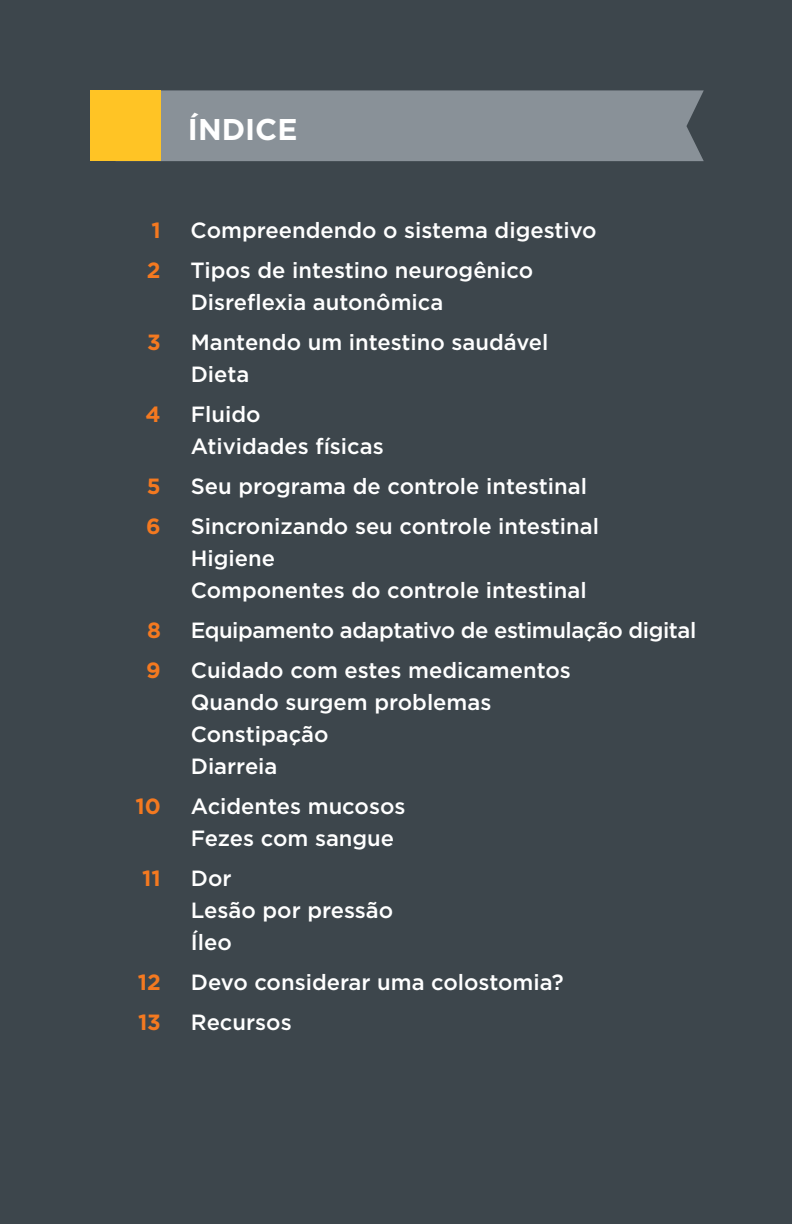
<style>
.page{position:relative;width:792px;height:1224px;background:#3d464c}
.page>*{position:absolute;margin:0;border:0;box-sizing:border-box;transform-origin:0 0}
.t1{font:700 30px "Gotham";color:#fff}
.t2{font:500 22px/32px "Gotham";color:#fff}
.t3{font:500 22px "Gotham";letter-spacing:-.02em;color:#fff}
.t4{font:700 22px "Gotham";color:#f47920}
</style>
<div class="page">
<div style="left:161px;top:90px;width:543px;height:71px;background:#899198"></div>
<div style="left:90px;top:90px;width:71px;height:71px;background:#ffc425"></div>
<h1 class="t1" style="left:188px;top:109px;width:111px">ÍNDICE</h1>
<p class="t4" style="left:151px;top:216px;width:11px">1</p>
<p class="t2" style="left:191px;top:214px;width:408px">Compreendendo o sistema digestivo</p>
<p class="t4" style="left:147px;top:256px;width:15px">2</p>
<p class="t2" style="left:191px;top:254px;width:344px">Tipos de intestino neurogênico<br>Disreflexia autonômica</p>
<p class="t4" style="left:147px;top:328px;width:15px">3</p>
<p class="t2" style="left:191px;top:326px;width:359px">Mantendo um intestino saudável<br>Dieta</p>
<p class="t4" style="left:146px;top:400px;width:17px">4</p>
<p class="t2" style="left:191px;top:398px;width:195px">Fluido<br>Atividades físicas</p>
<p class="t4" style="left:147px;top:472px;width:15px">5</p>
<p class="t2" style="left:191px;top:470px;width:398px">Seu programa de controle intestinal</p>
<p class="t4" style="left:146px;top:512px;width:16px">6</p>
<p class="t2" style="left:191px;top:510px;width:410px">Sincronizando seu controle intestinal<br>Higiene<br>Componentes do controle intestinal</p>
<p class="t4" style="left:147px;top:616px;width:15px">8</p>
<p class="t3" style="left:191px;top:616px;width:507px">Equipamento adaptativo de estimulação digital</p>
<p class="t4" style="left:146px;top:656px;width:16px">9</p>
<p class="t2" style="left:191px;top:654px;width:382px">Cuidado com estes medicamentos<br>Quando surgem problemas<br>Constipação<br>Diarreia</p>
<p class="t4" style="left:136px;top:792px;width:27px">10</p>
<p class="t2" style="left:191px;top:790px;width:216px">Acidentes mucosos<br>Fezes com sangue</p>
<p class="t4" style="left:142px;top:864px;width:20px">11</p>
<p class="t2" style="left:191px;top:862px;width:204px">Dor<br>Lesão por pressão<br>Íleo</p>
<p class="t4" style="left:138px;top:968px;width:24px">12</p>
<p class="t2" style="left:191px;top:966px;width:374px">Devo considerar uma colostomia?</p>
<p class="t4" style="left:138px;top:1008px;width:24px">13</p>
<p class="t2" style="left:191px;top:1006px;width:102px">Recursos</p>
</div>
